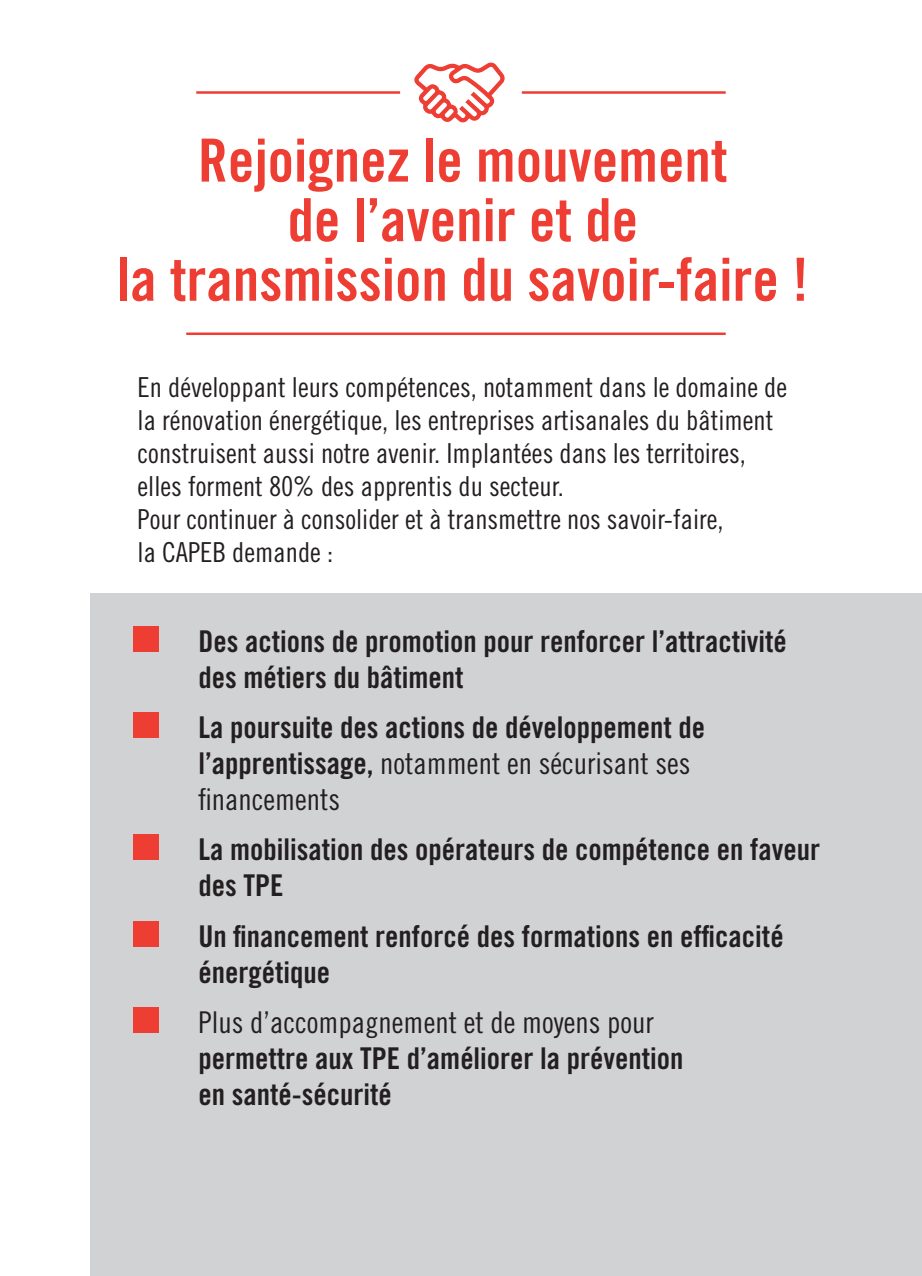
<style>
.page{position:relative;width:922px;height:1276px;background:#fff}
.page>*{position:absolute;margin:0;border:0;box-sizing:border-box;transform-origin:0 0}
.t1{font:59.5px/59.5px "Trade Gothic Bold Cond Twenty";color:#ee3e34;text-align:center}
.t2{font:30px/36px "Trade Gothic Bold Cond Twenty";color:#231f20}
.t3{font:27.5px/33px "Trade Gothic Cond Eighteen";color:#231f20}
.s1{font-family:"Trade Gothic Cond Eighteen"}
</style>
<div class="page">
<div style="left:90px;top:594px;width:831px;height:682px;background:#d1d2d4"></div>
<div style="left:133px;top:626px;width:25px;height:26px;background:#ee3e34"></div>
<div style="left:133px;top:712px;width:25px;height:26px;background:#ee3e34"></div>
<div style="left:133px;top:834px;width:25px;height:26px;background:#ee3e34"></div>
<div style="left:133px;top:921px;width:25px;height:26px;background:#ee3e34"></div>
<div style="left:133px;top:1007px;width:25px;height:26px;background:#ee3e34"></div>
<hr style="left:521px;top:91px;width:204px;height:3px;background:#ee3e34">
<hr style="left:196px;top:91px;width:204px;height:3px;background:#ee3e34">
<hr style="left:186px;top:332px;width:539px;height:3px;background:#ee3e34">
<svg style="left:414px;top:62px;width:91px;height:61px"></svg>
<p class="t1" style="left:117px;top:130px;width:693px">Rejoignez le mouvement<br>de l’avenir et de<br>la transmission du savoir-faire !</p>
<p class="t3" style="left:137px;top:371px;width:651px">En développant leurs compétences, notamment dans le domaine de la rénovation énergétique, les entreprises artisanales du bâtiment construisent aussi notre avenir. Implantées dans les territoires,</p>
<p class="t3" style="left:137px;top:470px;width:428px">elles forment 80% des apprentis du secteur.</p>
<p class="t3" style="left:137px;top:503px;width:587px">Pour continuer à consolider et à transmettre nos savoir-faire,</p>
<p class="t3" style="left:137px;top:536px;width:197px">la CAPEB demande :</p>
<p class="t2" style="left:198px;top:623px;width:589px">Des actions de promotion pour renforcer l’attractivité des métiers du bâtiment</p>
<p class="t2" style="left:198px;top:709px;width:508px">La poursuite des actions de développement de l’apprentissage, <span class="s1">notamment en sécurisant ses financements</span></p>
<p class="t2" style="left:198px;top:831px;width:623px">La mobilisation des opérateurs de compétence en faveur des TPE</p>
<p class="t2" style="left:198px;top:917px;width:586px">Un financement renforcé des formations en efficacité énergétique</p>
<p class="t2" style="left:198px;top:1004px;width:486px"><span class="s1">Plus d’accompagnement et de moyens pour </span>permettre aux TPE d’améliorer la prévention en santé-sécurité</p>
</div>
